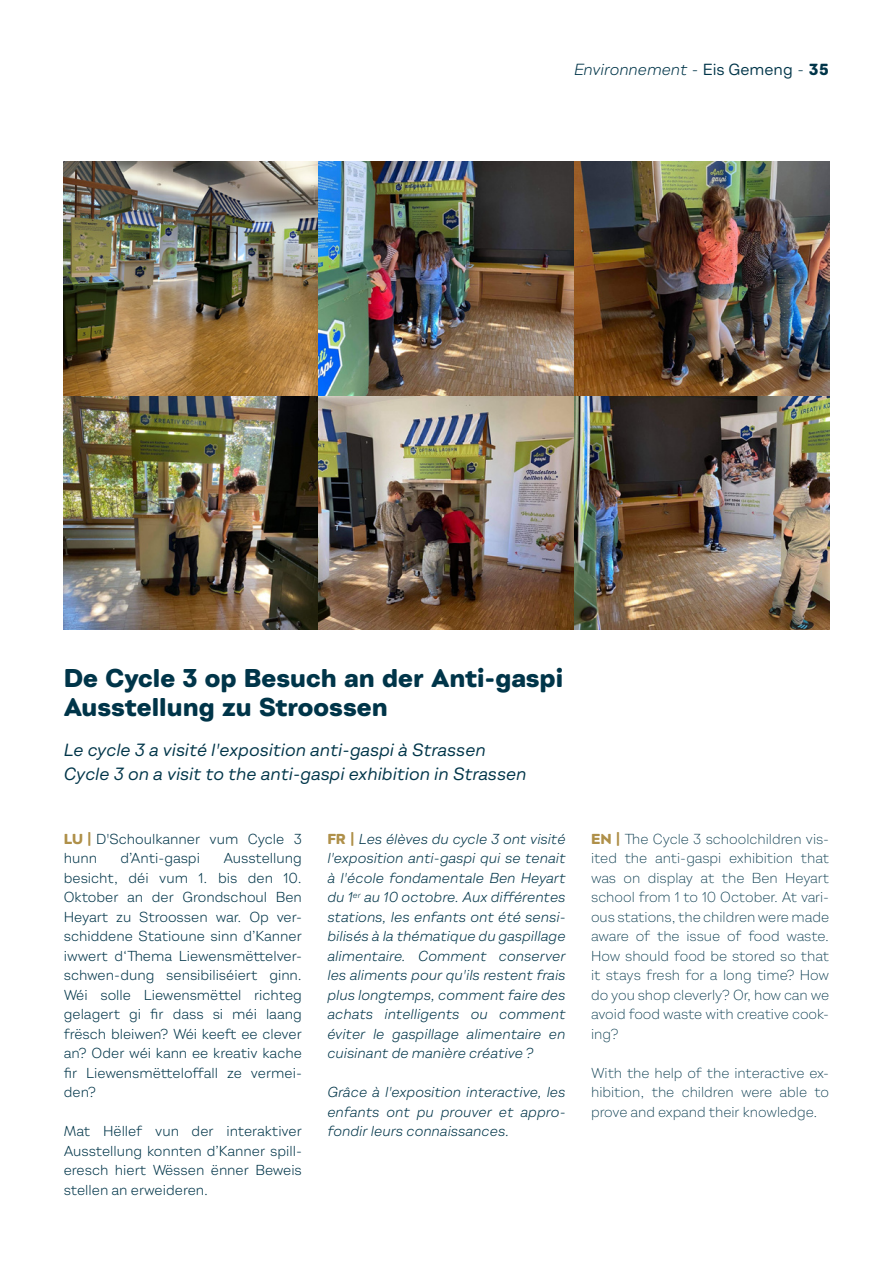
<style>
.page{position:relative;width:893px;height:1263px;background:#fff}
.page>*{position:absolute;margin:0;border:0;box-sizing:border-box;transform-origin:0 0}
.t1{font:800 24px/28.5px "Montreux GS";color:#003549}
.t2{font:italic 16.5px/23.7px "Montreux GS";letter-spacing:-.01em;color:#003549}
.t3{font:italic 15px "Montreux GS";color:#003549}
.t4{font:13.5px/19.5px "Montreux GS";color:#003549;text-align:justify}
.t5{font:italic 13.5px/19.5px "Montreux GS";color:#003549;text-align:justify}
.t6{font:300 13.5px/19.5px "Montreux GS";color:#003549;text-align:justify}
.s1{font-style:normal}
.s2{font-weight:800;font-style:normal}
.s3{font-weight:800;color:#af9049}
.s4{font-weight:800;font-style:normal;color:#af9049}
</style>
<div class="page">
<img style="left:64px;top:161px;width:765px;height:468px">
<p class="t3" style="left:574px;top:61px;width:257px">Environnement <span class="s1">-</span> <span class="s1">Eis Gemeng</span> <span class="s1">-</span> <span class="s2">35</span></p>
<h1 class="t1" style="left:64px;top:665px;width:501px">De Cycle 3 op Besuch an der Anti-gaspi<br>Ausstellung zu Stroossen</h1>
<p class="t2" style="left:64px;top:738px;width:464px">Le cycle 3 a visité l'exposition anti-gaspi à Strassen<br>Cycle 3 on a visit to the anti-gaspi exhibition in Strassen</p>
<p class="t4" style="left:64px;top:829px;width:240px"><span class="s3">LU |</span> D'Schoulkanner vum Cycle 3 hunn</p>
<p class="t4" style="left:120px;top:848px;width:81px">d’Anti-gaspi</p>
<p class="t4" style="left:64px;top:848px;width:240px;text-indent:160px">Ausstellung besicht, déi vum 1. bis den 10.<br>Oktober an der Grondschoul Ben Heyart zu Stroossen war. Op ver&shy;schiddene Statioune sinn d’Kanner iwwert d‘Thema Liewensmëttelver&shy;schwen-dung sensibiliséiert ginn.<br>Wéi solle Liewensmëttel richteg gelagert gi fir dass si méi laang frësch bleiwen? Wéi keeft ee clever an? Oder wéi kann ee kreativ kache fir Liewensmëtteloffall ze vermei&shy;den?</p>
<p class="t4" style="left:64px;top:1121px;width:240px">Mat Hëllef vun der interaktiver Ausstellung konnten d’Kanner spill&shy;eresch hiert Wëssen ënner Beweis stellen an erweideren.</p>
<p class="t5" style="left:327px;top:829px;width:240px"><span class="s4">FR |</span> Les élèves du cycle 3 ont visité l'exposition anti-gaspi qui se tenait à l'école fondamentale Ben Heyart du 1<sup>er</sup> au 10 octobre. Aux différentes stations, les enfants ont été sensi&shy;bilisés à la thématique du gaspillage alimentaire. Comment conserver les aliments pour qu'ils restent frais plus longtemps, comment faire des achats intelligents ou comment éviter le gaspillage alimentaire en cuisinant de manière créative ?</p>
<p class="t5" style="left:327px;top:1082px;width:240px">Grâce à l'exposition interactive, les enfants ont pu prouver et appro&shy;fondir leurs connaissances.</p>
<p class="t6" style="left:591px;top:829px;width:240px"><span class="s3">EN |</span> The Cycle 3 schoolchildren vis&shy;ited the anti-gaspi exhibition that was on display at the Ben Heyart school from 1 to 10 October. At vari&shy;ous stations, the children were made aware of the issue of food waste.<br>How should food be stored so that it stays fresh for a long time? How do you shop cleverly? Or, how can we avoid food waste with creative cook&shy;ing?</p>
<p class="t6" style="left:591px;top:1063px;width:240px">With the help of the interactive ex&shy;hibition, the children were able to prove and expand their knowledge.</p>
</div>
